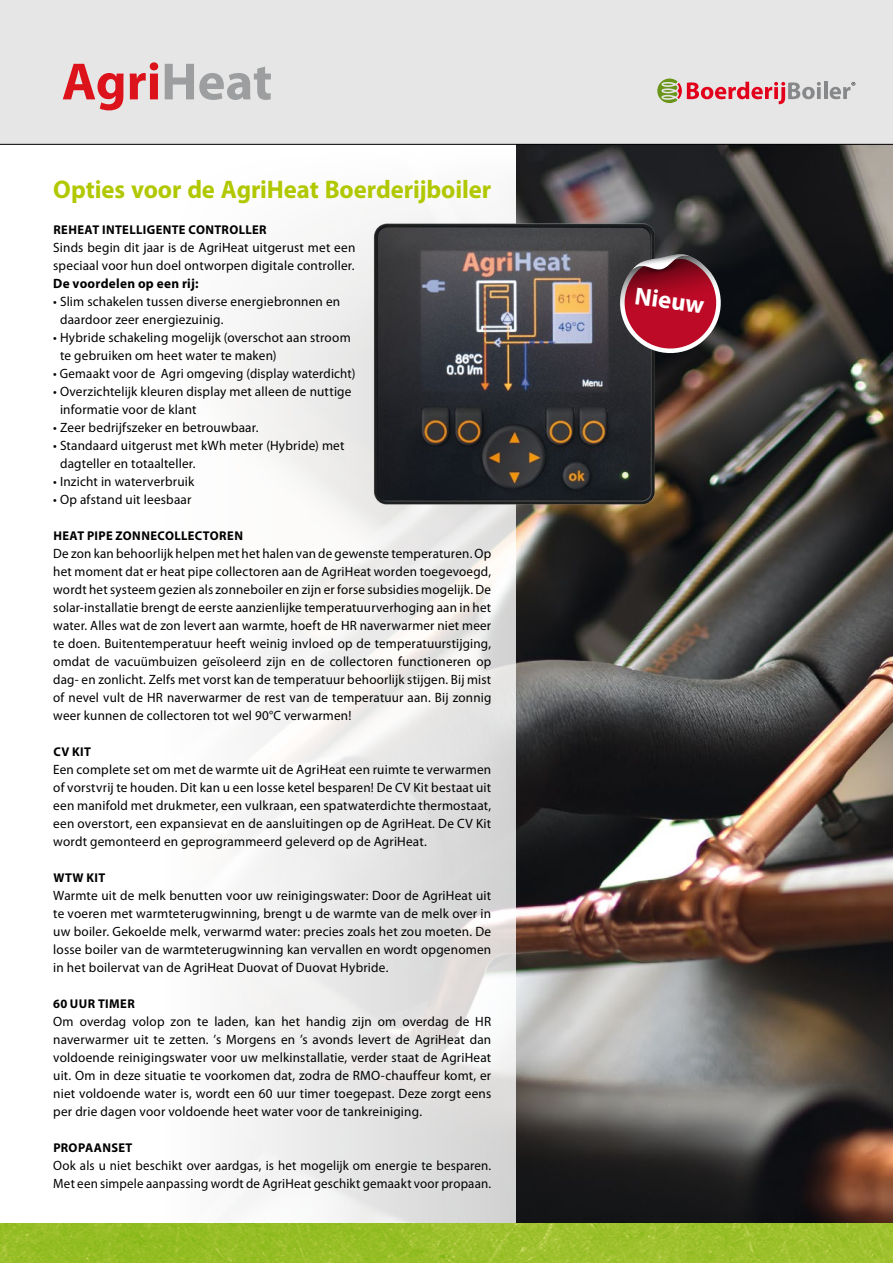
<style>
.page{position:relative;width:893px;height:1263px;background:#fff}
.page>*{position:absolute;margin:0;border:0;box-sizing:border-box;transform-origin:0 0}
.t1{font:700 52.8px "Myriad Pro";color:#dd131b}
.t2{font:700 25.5px "Myriad Pro";letter-spacing:-.005em;color:#b1c800}
.t3{font:700 24.75px "Myriad Pro";color:#fff}
.t4{font:13.5px/18px "Myriad Pro";letter-spacing:.015em;color:#000}
.t5{font:13.5px/18px "Myriad Pro";letter-spacing:.015em;color:#000;scale:.96 1}
.t6{font:700 13.5px "Myriad Pro";letter-spacing:.02em;color:#000}
.t7{font:700 12.75px "Myriad Pro";letter-spacing:.03em;color:#000}
.s1{color:#9c9e9f}
</style>
<div class="page">
<img style="left:149px;top:145px;width:744px;height:1079px">
<div style="left:0;top:0;width:893px;height:144px;background:#e6e6e6"></div>
<hr style="left:0;top:144px;width:893px;height:1px;background:#000">
<img style="left:0;top:1224px;width:893px;height:39px">
<hr style="left:824px;top:82px;width:3px;height:17px;background:#87888a">
<svg style="left:657px;top:79px;width:164px;height:25px"></svg>
<svg style="left:830px;top:82px;width:25px;height:17px"></svg>
<img style="left:355px;top:199px;width:321px;height:323px">
<svg style="left:615px;top:252px;width:111px;height:106px;background:#872f3e"></svg>
<h1 class="t1" style="left:62px;top:52px;width:212px">Agri<span class="s1">Heat</span></h1>
<h2 class="t2" style="left:53px;top:173px;width:439px">Opties voor de AgriHeat Boerderijboiler</h2>
<p class="t7" style="left:53px;top:221px;width:215px">REHEAT INTELLIGENTE CONTROLLER</p>
<p class="t4" style="left:53px;top:238px;width:304px">Sinds begin dit jaar is de AgriHeat uitgerust met een speciaal voor hun doel ontworpen digitale controller.</p>
<p class="t6" style="left:53px;top:274px;width:147px">De voordelen op een rij:</p>
<p class="t4" style="left:60px;top:292px;width:282px;text-indent:-7px">• Slim schakelen tussen diverse energiebronnen en daardoor zeer energiezuinig.</p>
<p class="t4" style="left:60px;top:328px;width:292px;text-indent:-7px">• Hybride schakeling mogelijk (overschot aan stroom te gebruiken om heet water te maken)</p>
<p class="t5" style="left:53px;top:364px;width:316px">• Gemaakt voor de Agri omgeving (display waterdicht)</p>
<p class="t4" style="left:60px;top:382px;width:293px;text-indent:-7px">• Overzichtelijk kleuren display met alleen de nuttige informatie voor de klant</p>
<p class="t4" style="left:53px;top:418px;width:207px">• Zeer bedrijfszeker en betrouwbaar.</p>
<p class="t4" style="left:60px;top:436px;width:286px;text-indent:-7px">• Standaard uitgerust met kWh meter (Hybride) met dagteller en totaalteller.</p>
<p class="t4" style="left:53px;top:472px;width:143px">• Inzicht in waterverbruik</p>
<p class="t4" style="left:53px;top:490px;width:140px">• Op afstand uit leesbaar</p>
<p class="t7" style="left:53px;top:527px;width:191px">HEAT PIPE ZONNECOLLECTOREN</p>
<p class="t4" style="left:53px;top:544px;width:440px;text-align:justify">De zon kan behoorlijk helpen met het halen van de gewenste temperaturen. Op het moment dat er heat pipe collectoren aan de AgriHeat worden toegevoegd, wordt het systeem gezien als zonneboiler en zijn er forse subsidies mogelijk. De solar-installatie brengt de eerste aanzienlijke temperatuurverhoging aan in het water. Alles wat de zon levert aan warmte, hoeft de HR naverwarmer niet meer te doen. Buitentemperatuur heeft weinig invloed op de temperatuurstijging, omdat de vacuümbuizen geïsoleerd zijn en de collectoren functioneren op dag- en zonlicht. Zelfs met vorst kan de temperatuur behoorlijk stijgen. Bij mist of nevel vult de HR naverwarmer de rest van de temperatuur aan. Bij zonnig weer kunnen de collectoren tot wel 90°C verwarmen!</p>
<p class="t7" style="left:53px;top:743px;width:39px">CV KIT</p>
<p class="t4" style="left:53px;top:760px;width:440px;text-align:justify">Een complete set om met de warmte uit de AgriHeat een ruimte te verwarmen of vorstvrij te houden. Dit kan u een losse ketel besparen! De CV Kit bestaat uit een manifold met drukmeter, een vulkraan, een spatwaterdichte thermostaat, een overstort, een expansievat en de aansluitingen op de AgriHeat. De CV Kit wordt gemonteerd en geprogrammeerd geleverd op de AgriHeat.</p>
<p class="t7" style="left:53px;top:869px;width:53px">WTW KIT</p>
<p class="t4" style="left:53px;top:886px;width:439px;text-align:justify">Warmte uit de melk benutten voor uw reinigingswater: Door de AgriHeat uit te voeren met warmteterugwinning, brengt u de warmte van de melk over in uw boiler. Gekoelde melk, verwarmd water: precies zoals het zou moeten. De losse boiler van de warmteterugwinning kan vervallen en wordt opgenomen in het boilervat van de AgriHeat Duovat of Duovat Hybride.</p>
<p class="t7" style="left:53px;top:995px;width:83px">60 UUR TIMER</p>
<p class="t4" style="left:53px;top:1012px;width:439px;text-align:justify">Om overdag volop zon te laden, kan het handig zijn om overdag de HR naverwarmer uit te zetten. ’s Morgens en ’s avonds levert de AgriHeat dan voldoende reinigingswater voor uw melkinstallatie, verder staat de AgriHeat uit. Om in deze situatie te voorkomen dat, zodra de RMO-chauffeur komt, er niet voldoende water is, wordt een 60 uur timer toegepast. Deze zorgt eens per drie dagen voor voldoende heet water voor de tankreiniging.</p>
<p class="t7" style="left:53px;top:1139px;width:81px">PROPAANSET</p>
<p class="t5" style="left:53px;top:1156px;width:458px">Ook als u niet beschikt over aardgas, is het mogelijk om energie te besparen.<br>Met een simpele aanpassing wordt de AgriHeat geschikt gemaakt voor propaan.</p>
<h3 class="t3" style="left:637px;top:280px;width:72px;rotate:7deg">Nieuw</h3>
</div>
